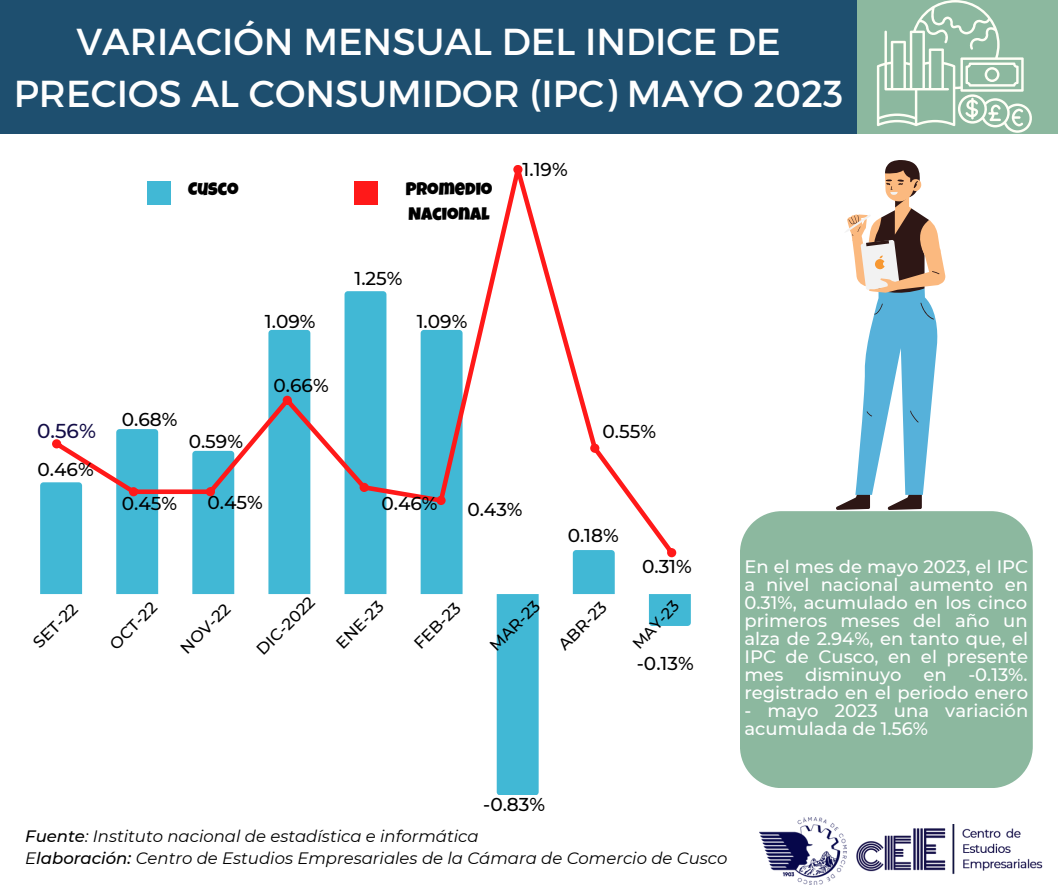
<style>
.page{position:relative;width:1058px;height:887px;background:#fff}
.page>*{position:absolute;margin:0;border:0;box-sizing:border-box;transform-origin:0 0}
.t1{font:37.5px/51.8px "Montserrat";color:#fefefe;text-align:center}
.t2{font:500 20.1px "Montserrat";color:#130d47}
.t3{font:500 18.6px "Montserrat";color:#000}
.t4{font:500 18px/18px "Montserrat";color:#fff;text-align:justify}
.t5{font:18px/24.9px "Luckiest Guy";color:#000}
.t6{font:italic 16.5px "Montserrat";color:#000}
.t7{font:500 16.2px "Montserrat";color:#000}
.t8{font:500 15.6px "Montserrat";color:#000}
.s1{font-weight:500}
</style>
<div class="page">
<svg style="left:40px;top:165px;width:651px;height:630px"></svg>
<img style="left:856px;top:824px;width:187px;height:51px">
<img style="left:760px;top:817px;width:86px;height:67px">
<div style="left:147px;top:181px;width:24px;height:24px;background:#41b8d5"></div>
<div style="left:354px;top:181px;width:24px;height:24px;background:#ff1919"></div>
<div style="left:0;top:0;width:856px;height:134px;background:#1e4f6f"></div>
<div style="left:857px;top:0;width:200px;height:134px;background:#8cb89f"></div>
<svg style="left:876px;top:0;width:156px;height:133px"></svg>
<svg style="left:836px;top:160px;width:109px;height:350px"></svg>
<div style="left:740px;top:511px;width:292px;height:276px;background:#8cb89f"></div>
<p class="t1" style="left:14px;top:14px;width:831px">VARIACIÓN MENSUAL DEL INDICE DE<br>PRECIOS AL CONSUMIDOR (IPC) MAYO 2023</p>
<p class="t2" style="left:37px;top:418px;width:60px">0.56%</p>
<p class="t3" style="left:38px;top:458px;width:58px">0.46%</p>
<p class="t5" style="left:188px;top:179px;width:52px">CUSCO</p>
<p class="t5" style="left:406px;top:179px;width:88px">PROMEDIO<br>NACIONAL</p>
<p class="t3" style="left:122px;top:408px;width:57px">0.68%</p>
<p class="t3" style="left:189px;top:430px;width:56px">0.59%</p>
<p class="t3" style="left:265px;top:310px;width:52px">1.09%</p>
<p class="t3" style="left:273px;top:374px;width:57px">0.66%</p>
<p class="t3" style="left:354px;top:267px;width:50px">1.25%</p>
<p class="t3" style="left:417px;top:310px;width:52px">1.09%</p>
<p class="t3" style="left:522px;top:158px;width:47px">1.19%</p>
<p class="t3" style="left:122px;top:492px;width:57px">0.45%</p>
<p class="t3" style="left:207px;top:491px;width:57px">0.45%</p>
<p class="t3" style="left:381px;top:492px;width:58px">0.46%</p>
<p class="t3" style="left:467px;top:498px;width:57px">0.43%</p>
<p class="t3" style="left:602px;top:420px;width:55px">0.55%</p>
<p class="t3" style="left:567px;top:523px;width:53px">0.18%</p>
<p class="t3" style="left:642px;top:555px;width:51px">0.31%</p>
<p class="t7" style="left:29px;top:638px;width:56px;rotate:-45deg">SET-22</p>
<p class="t7" style="left:105px;top:639px;width:61px;rotate:-45deg">OCT-22</p>
<p class="t7" style="left:176px;top:643px;width:64px;rotate:-45deg">NOV-22</p>
<p class="t7" style="left:252px;top:645px;width:76px;rotate:-45deg">DIC-2022</p>
<p class="t7" style="left:332px;top:638px;width:61px;rotate:-45deg">ENE-23</p>
<p class="t7" style="left:410px;top:639px;width:59px;rotate:-45deg">FEB-23</p>
<p class="t7" style="left:485px;top:641px;width:65px;rotate:-45deg">MAR-23</p>
<p class="t7" style="left:554px;top:640px;width:62px;rotate:-45deg">ABR-23</p>
<p class="t8" style="left:628px;top:640px;width:62px;rotate:-47deg">MAY-23</p>
<p class="t3" style="left:637px;top:651px;width:58px">-0.13%</p>
<p class="t4" style="left:744px;top:557px;width:285px">En el mes de mayo 2023, el IPC a nivel nacional aumento en 0.31%, acumulado en los cinco primeros meses del año un alza de 2.94%, en tanto que, el IPC de Cusco, en el presente mes disminuyo en -0.13%. registrado en el periodo enero</p>
<p class="t4" style="left:744px;top:701px;width:285px">- mayo 2023 una variación acumulada de 1.56%</p>
<p class="t3" style="left:483px;top:793px;width:63px">-0.83%</p>
<p class="t6" style="left:25px;top:825px;width:455px"><span class="s1">Fuente</span>: Instituto nacional de estadística e informática</p>
<p class="t6" style="left:25px;top:848px;width:704px">E<span class="s1">laboración:</span> Centro de Estudios Empresariales de la Cámara de Comercio de Cusco</p>
</div>
